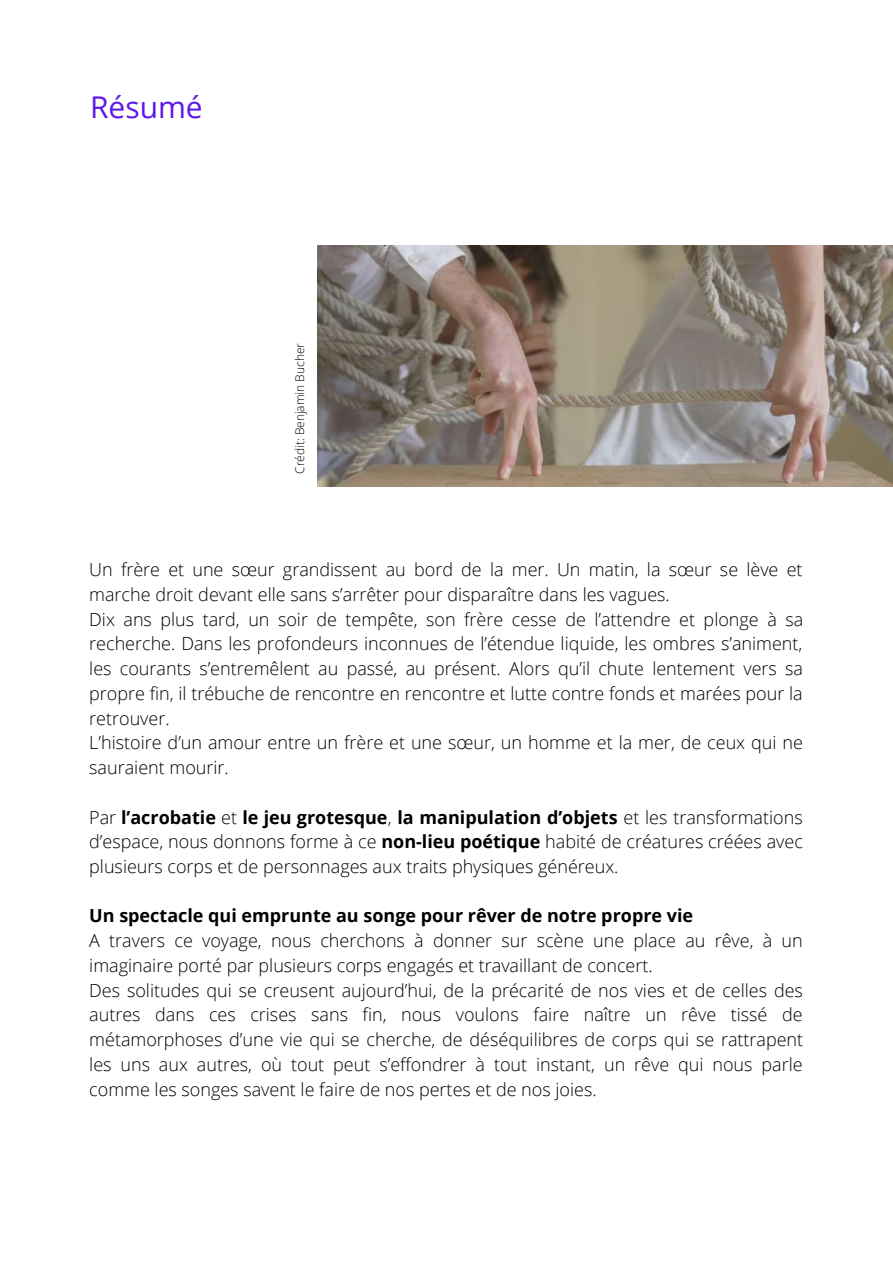
<style>
.page{position:relative;width:893px;height:1264px;background:#fff}
.page>*{position:absolute;margin:0;border:0;box-sizing:border-box;transform-origin:0 0}
.t1{font:30px "Open Sans";color:#5e17eb}
.t2{font:300 18px/24.8px "Open Sans";color:#000}
.t3{font:700 18px "Open Sans";color:#000}
.t4{font:300 12px "Open Sans";color:#000}
.s1{font-weight:700}
</style>
<div class="page">
<img style="left:317px;top:246px;width:575px;height:240px">
<h1 class="t1" style="left:90px;top:86px;width:114px">Résumé</h1>
<p class="t4" style="left:291px;top:474px;width:132px;rotate:-90deg">Crédit: Benjamin Bucher</p>
<p class="t2" style="left:89px;top:556px;width:715px">Un frère et une sœur grandissent au bord de la mer. Un matin, la sœur se lève et marche droit devant elle sans s’arrêter pour disparaître dans les vagues.<br>Dix ans plus tard, un soir de tempête, son frère cesse de l’attendre et plonge à sa recherche. Dans les profondeurs inconnues de l’étendue liquide, les ombres s’animent, les courants s’entremêlent au passé, au présent. Alors qu’il chute lentement vers sa propre fin, il trébuche de rencontre en rencontre et lutte contre fonds et marées pour la retrouver.<br>L’histoire d’un amour entre un frère et une sœur, un homme et la mer, de ceux qui ne sauraient mourir.</p>
<p class="t2" style="left:89px;top:804px;width:715px;text-align:justify">Par <span class="s1">l’acrobatie</span> et <span class="s1">le jeu grotesque</span>, <span class="s1">la manipulation d’objets</span> et les transformations d’espace, nous donnons forme à ce <span class="s1">non-lieu poétique</span> habité de créatures créées avec plusieurs corps et de personnages aux traits physiques généreux.</p>
<p class="t3" style="left:89px;top:903px;width:605px">Un spectacle qui emprunte au songe pour rêver de notre propre vie</p>
<p class="t2" style="left:89px;top:927px;width:715px">A travers ce voyage, nous cherchons à donner sur scène une place au rêve, à un imaginaire porté par plusieurs corps engagés et travaillant de concert.<br>Des solitudes qui se creusent aujourd’hui, de la précarité de nos vies et de celles des autres dans ces crises sans fin, nous voulons faire naître un rêve tissé de métamorphoses d’une vie qui se cherche, de déséquilibres de corps qui se rattrapent les uns aux autres, où tout peut s’effondrer à tout instant, un rêve qui nous parle comme les songes savent le faire de nos pertes et de nos joies.</p>
</div>
